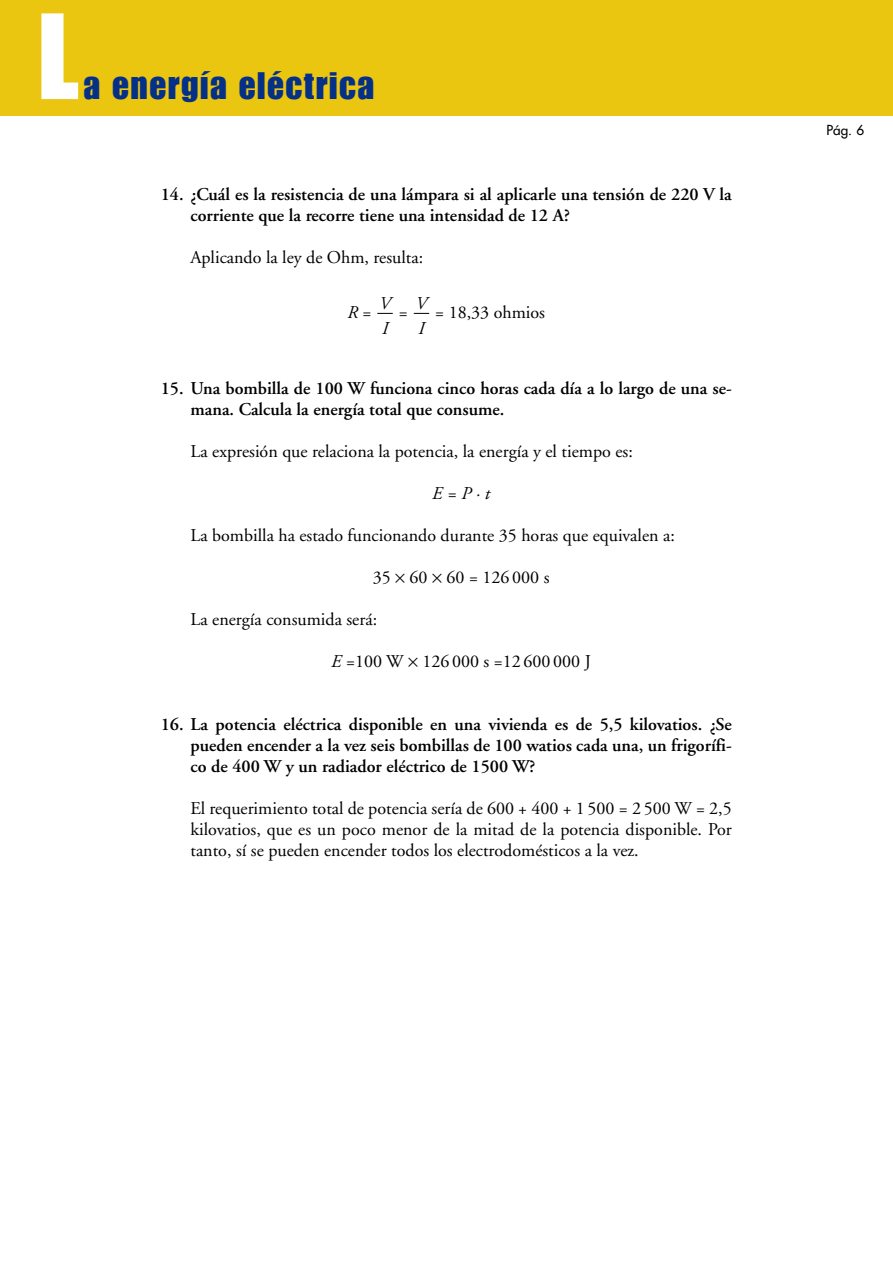
<style>
.page{position:relative;width:893px;height:1263px;background:#fff}
.page>*{position:absolute;margin:0;border:0;box-sizing:border-box;transform-origin:0 0}
.t1{font:120px "Impact";color:#fff}
.t2{font:37.5px "Impact";letter-spacing:.045em;color:#053087}
.t3{font:18px/21px "Adobe Garamond";color:#000;text-align:justify}
.t4{font:600 18px/21px "Adobe Garamond";color:#000}
.t5{font:italic 18px/25.2px "Adobe Garamond";color:#000}
.t6{font:13.5px "Futura";color:#000}
.s1{font-style:normal}
.s2{font-style:italic}
</style>
<div class="page">
<svg style="left:414px;top:313px;width:15px;height:1px"></svg>
<svg style="left:377px;top:313px;width:16px;height:1px"></svg>
<div style="left:0;top:0;width:893px;height:115px;background:#ebc611"></div>
<h1 class="t1" style="left:39px;top:10px;width:41px">L</h1>
<h2 class="t2" style="left:83px;top:71px;width:292px">a energía eléctrica</h2>
<p class="t4" style="left:191px;top:186px;width:543px;text-indent:-30px">14. ¿Cuál es la resistencia de una lámpara si al aplicarle una tensión de 220 V la corriente que la recorre tiene una intensidad de 12 A?</p>
<p class="t3" style="left:191px;top:249px;width:234px">Aplicando la ley de Ohm, resulta:</p>
<p class="t5" style="left:347px;top:301px;width:25px">R<span class="s1">=</span></p>
<p class="t3" style="left:399px;top:303px;width:10px">=</p>
<p class="t3" style="left:435px;top:303px;width:111px">= 18,33 ohmios</p>
<p class="t5" style="left:379px;top:292px;width:13px">V<br>I</p>
<p class="t5" style="left:416px;top:292px;width:13px">V<br>I</p>
<p class="t4" style="left:191px;top:379px;width:543px;text-indent:-30px">15. Una bombilla de 100 W funciona cinco horas cada día a lo largo de una se&shy;mana. Calcula la energía total que consume.</p>
<p class="t3" style="left:191px;top:442px;width:444px">La expresión que relaciona la potencia, la energía y el tiempo es:</p>
<p class="t5" style="left:432px;top:482px;width:59px">E = P · t</p>
<p class="t3" style="left:191px;top:526px;width:486px">La bombilla ha estado funcionando durante 35 horas que equivalen a:</p>
<p class="t3" style="left:373px;top:568px;width:178px">35 60 60 = 126 000 s</p>
<p class="t3" style="left:191px;top:610px;width:188px">La energía consumida será:</p>
<p class="t3" style="left:331px;top:652px;width:261px"><span class="s2">E</span> =100 W 126 000 s =12 600 000 J</p>
<p class="t4" style="left:191px;top:715px;width:543px;text-align:justify;text-indent:-30px">16. La potencia eléctrica disponible en una vivienda es de 5,5 kilovatios. ¿Se pueden encender a la vez seis bombillas de 100 watios cada una, un frigorífi&shy;co de 400 W y un radiador eléctrico de 1500 W?</p>
<p class="t3" style="left:191px;top:799px;width:543px">El requerimiento total de potencia sería de 600 + 400 + 1 500 = 2 500 W = 2,5 kilovatios, que es un poco menor de la mitad de la potencia disponible. Por tanto, sí se pueden encender todos los electrodomésticos a la vez.</p>
<p class="t6" style="left:826px;top:124px;width:39px">Pág. 6</p>
</div>
